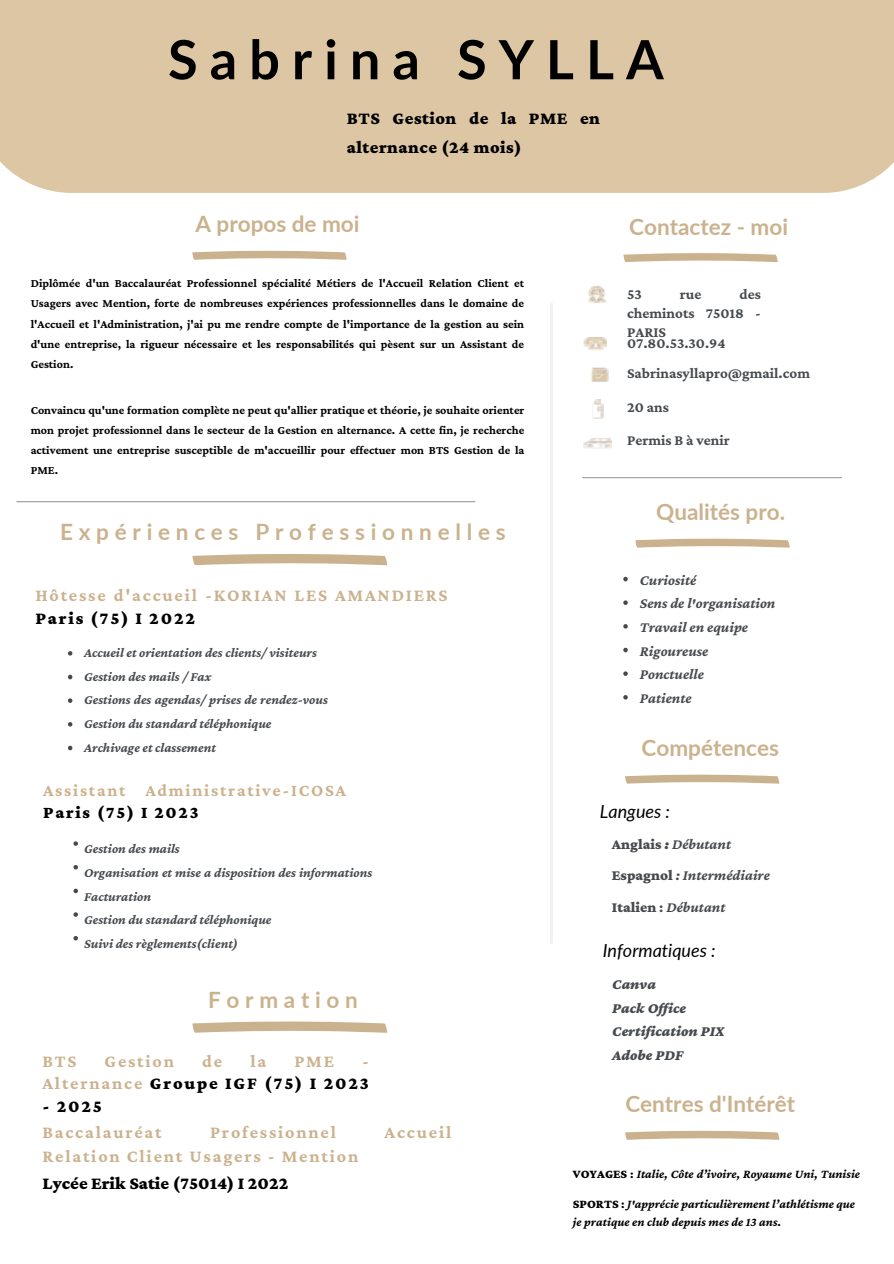
<style>
.page{position:relative;width:894px;height:1264px;background:#fff}
.page>*{position:absolute;margin:0;border:0;box-sizing:border-box;transform-origin:0 0}
.t1{font:700 54.15px "Lato";letter-spacing:.22em;color:#000}
.t2{font:700 22.5px "Lato";color:#cbb28e}
.t3{font:700 22.5px "Lato";letter-spacing:.255em;color:#cbb28e}
.t4{font:700 18px/22.5px "Crimson Pro";letter-spacing:.1em;color:#cbb28e}
.t5{font:900 18px/29.2px "Crimson Pro";letter-spacing:.025em;color:#000}
.t6{font:900 18px/22.5px "Crimson Pro";letter-spacing:.1em;color:#000;text-align:right}
.t7{font:900 18px "Crimson Pro";color:#000}
.t8{font:italic 18px "Lato";color:#000}
.t9{font:700 17.55px/22px "Crimson Pro";letter-spacing:.1em;color:#cbb28e}
.t10{font:italic 900 15.15px/23.7px "Crimson Pro";color:#464a4e}
.t11{font:italic 700 15px/31.5px "Crimson Pro";color:#464a4e}
.t12{font:700 15px/19.2px "Crimson Pro";color:#464a4e}
.t13{font:italic 700 13.5px/23.7px "Crimson Pro";color:#464a4e}
.t14{font:italic 700 12.6px "Crimson Pro";color:#000}
.t15{font:700 12px/20.2px "Crimson Pro";color:#000;text-align:justify}
.s1{font-weight:900;color:#000}
.s2{font-weight:700;color:#cbb28e}
.s3{font-weight:900;font-style:normal}
.s4{font-weight:900}
.s5{font-style:normal}
</style>
<div class="page">
<hr style="left:17px;top:501px;width:457px;height:1px;background:#a6a6a6">
<hr style="left:582px;top:477px;width:259px;height:1px;background:#a6a6a6">
<img style="left:584px;top:438px;width:27px;height:10px">
<img style="left:584px;top:338px;width:22px;height:12px">
<img style="left:590px;top:368px;width:18px;height:13px">
<img style="left:591px;top:368px;width:15px;height:9px">
<img style="left:588px;top:285px;width:17px;height:12px">
<svg style="left:591px;top:288px;width:9px;height:9px"></svg>
<img style="left:588px;top:297px;width:18px;height:6px">
<svg style="left:594px;top:399px;width:6px;height:5px"></svg>
<img style="left:593px;top:404px;width:10px;height:14px">
<svg style="left:68px;top:651px;width:4px;height:4px"></svg>
<svg style="left:68px;top:674px;width:4px;height:5px"></svg>
<svg style="left:68px;top:698px;width:4px;height:5px"></svg>
<svg style="left:68px;top:722px;width:4px;height:4px"></svg>
<svg style="left:68px;top:745px;width:4px;height:5px"></svg>
<svg style="left:73px;top:841px;width:5px;height:4px"></svg>
<svg style="left:73px;top:865px;width:5px;height:4px"></svg>
<svg style="left:73px;top:888px;width:5px;height:5px"></svg>
<svg style="left:73px;top:912px;width:5px;height:4px"></svg>
<svg style="left:73px;top:936px;width:5px;height:4px"></svg>
<svg style="left:192px;top:251px;width:154px;height:9px"></svg>
<svg style="left:192px;top:554px;width:195px;height:11px;background:#d3bea0"></svg>
<svg style="left:192px;top:1021px;width:195px;height:11px;background:#d3bea1"></svg>
<div style="left:0;top:0;width:893px;height:192px;background:#ddc6a4"></div>
<svg style="left:623px;top:576px;width:4px;height:5px"></svg>
<svg style="left:623px;top:600px;width:4px;height:5px"></svg>
<svg style="left:623px;top:624px;width:4px;height:4px"></svg>
<svg style="left:623px;top:647px;width:4px;height:5px"></svg>
<svg style="left:623px;top:671px;width:4px;height:5px"></svg>
<svg style="left:623px;top:695px;width:4px;height:4px"></svg>
<svg style="left:623px;top:253px;width:154px;height:9px"></svg>
<svg style="left:625px;top:774px;width:154px;height:9px"></svg>
<svg style="left:625px;top:1130px;width:154px;height:9px"></svg>
<svg style="left:635px;top:538px;width:154px;height:9px"></svg>
<p class="t1" style="left:168px;top:26px;width:497px">Sabrina SYLLA</p>
<p class="t5" style="left:347px;top:103px;width:254px">BTS Gestion de la PME en alternance (24 mois)</p>
<p class="t2" style="left:195px;top:210px;width:165px">A propos de moi</p>
<p class="t15" style="left:31px;top:273px;width:495px">Diplômée d'un Baccalauréat Professionnel spécialité Métiers de l'Accueil Relation Client et Usagers avec Mention, forte de nombreuses expériences professionnelles dans le domaine de l'Accueil et l'Administration, j'ai pu me rendre compte de l'importance de la gestion au sein d'une entreprise, la rigueur nécessaire et les responsabilités qui pèsent sur un Assistant de Gestion.</p>
<p class="t15" style="left:31px;top:399px;width:495px">Convaincu qu'une formation complète ne peut qu'allier pratique et théorie, je souhaite orienter mon projet professionnel dans le secteur de la Gestion en alternance. A cette fin, je recherche activement une entreprise susceptible de m'accueillir pour effectuer mon BTS Gestion de la PME.</p>
<p class="t3" style="left:60px;top:518px;width:447px">Expériences Professionnelles</p>
<p class="t4" style="left:35px;top:583px;width:413px">Hôtesse d'accueil -KORIAN LES AMANDIERS<br><span class="s1">Paris (75) I 2022</span></p>
<p class="t13" style="left:84px;top:640px;width:234px">Accueil et orientation des clients/ visiteurs<br>Gestion des mails / Fax</p>
<p class="t13" style="left:84px;top:688px;width:245px">Gestions des agendas/ prises de rendez-vous<br>Gestion du standard téléphonique</p>
<p class="t13" style="left:84px;top:735px;width:133px">Archivage et classement</p>
<p class="t2" style="left:629px;top:212px;width:160px">Contactez - moi</p>
<p class="t12" style="left:627px;top:284px;width:135px;text-align:justify;text-indent:112px">des cheminots 75018 - PARIS</p>
<p class="t12" style="left:627px;top:284px;width:16px">53</p>
<p class="t12" style="left:679px;top:284px;width:23px">rue</p>
<p class="t12" style="left:627px;top:329px;width:184px;line-height:29.2px">07.80.53.30.94<br>Sabrinasyllapro@gmail.com</p>
<p class="t12" style="left:627px;top:397px;width:43px">20 ans</p>
<p class="t12" style="left:627px;top:430px;width:104px">Permis B à venir</p>
<p class="t2" style="left:656px;top:498px;width:130px">Qualités pro.</p>
<p class="t11" style="left:639px;top:563px;width:58px">Curiosité</p>
<p class="t11" style="left:639px;top:591px;width:137px;line-height:23.7px">Sens de l'organisation<br>Travail en equipe<br>Rigoureuse</p>
<p class="t11" style="left:639px;top:658px;width:66px">Ponctuelle</p>
<p class="t11" style="left:639px;top:682px;width:53px">Patiente</p>
<p class="t2" style="left:641px;top:734px;width:139px">Compétences</p>
<p class="t9" style="left:43px;top:779px;width:304px">Assistant Administrative-ICOSA<br><span class="s1">Paris (75) I 2023</span></p>
<p class="t13" style="left:84px;top:836px;width:97px">Gestion des mails</p>
<p class="t13" style="left:84px;top:860px;width:290px">Organisation et mise a disposition des informations<br>Facturation</p>
<p class="t13" style="left:84px;top:907px;width:189px">Gestion du standard téléphonique</p>
<p class="t13" style="left:84px;top:931px;width:155px">Suivi des règlements(client)</p>
<p class="t3" style="left:208px;top:985px;width:151px">Formation</p>
<p class="t4" style="left:42px;top:1049px;width:35px">BTS</p>
<p class="t4" style="left:105px;top:1049px;width:71px">Gestion</p>
<p class="t4" style="left:202px;top:1049px;width:22px">de</p>
<p class="t4" style="left:250px;top:1049px;width:17px">la</p>
<p class="t4" style="left:294px;top:1049px;width:41px">PME</p>
<p class="t6" style="left:42px;top:1049px;width:328px"><span class="s2">-<br>Alternance</span> Groupe IGF (75) I 2023</p>
<p class="t5" style="left:42px;top:1090px;width:61px">- 2025</p>
<p class="t4" style="left:42px;top:1120px;width:121px">Baccalauréat</p>
<p class="t4" style="left:210px;top:1120px;width:127px">Professionnel</p>
<p class="t4" style="left:384px;top:1120px;width:68px">Accueil</p>
<p class="t4" style="left:42px;top:1144px;width:317px">Relation Client Usagers - Mention</p>
<p class="t7" style="left:42px;top:1173px;width:247px">Lycée Erik Satie (75014) I 2022</p>
<p class="t8" style="left:599px;top:800px;width:72px">Langues :</p>
<p class="t11" style="left:611px;top:828px;width:159px"><span class="s3">Anglais</span> <span class="s4">:</span> Débutant<br><span class="s3">Espagnol</span> : Intermédiaire<br><span class="s3">Italien</span> <span class="s5">:</span> Débutant</p>
<p class="t8" style="left:602px;top:939px;width:114px">Informatiques :</p>
<p class="t10" style="left:612px;top:971px;width:45px">Canva</p>
<p class="t10" style="left:612px;top:995px;width:114px">Pack Office<br>Certification PIX<br>Adobe PDF</p>
<p class="t2" style="left:625px;top:1090px;width:171px">Centres d'Intérêt</p>
<p class="t14" style="left:572px;top:1166px;width:288px"><span class="s3">VOYAGES</span> <span class="s5">:</span> Italie, Côte d’ivoire, Royaume Uni, Tunisie</p>
<p class="t14" style="left:572px;top:1196px;width:284px"><span class="s3">SPORTS</span> <span class="s5">:</span> J'apprécie particulièrement l’athlétisme que</p>
<p class="t14" style="left:572px;top:1214px;width:210px">je pratique en club depuis mes de 13 ans.</p>
</div>
